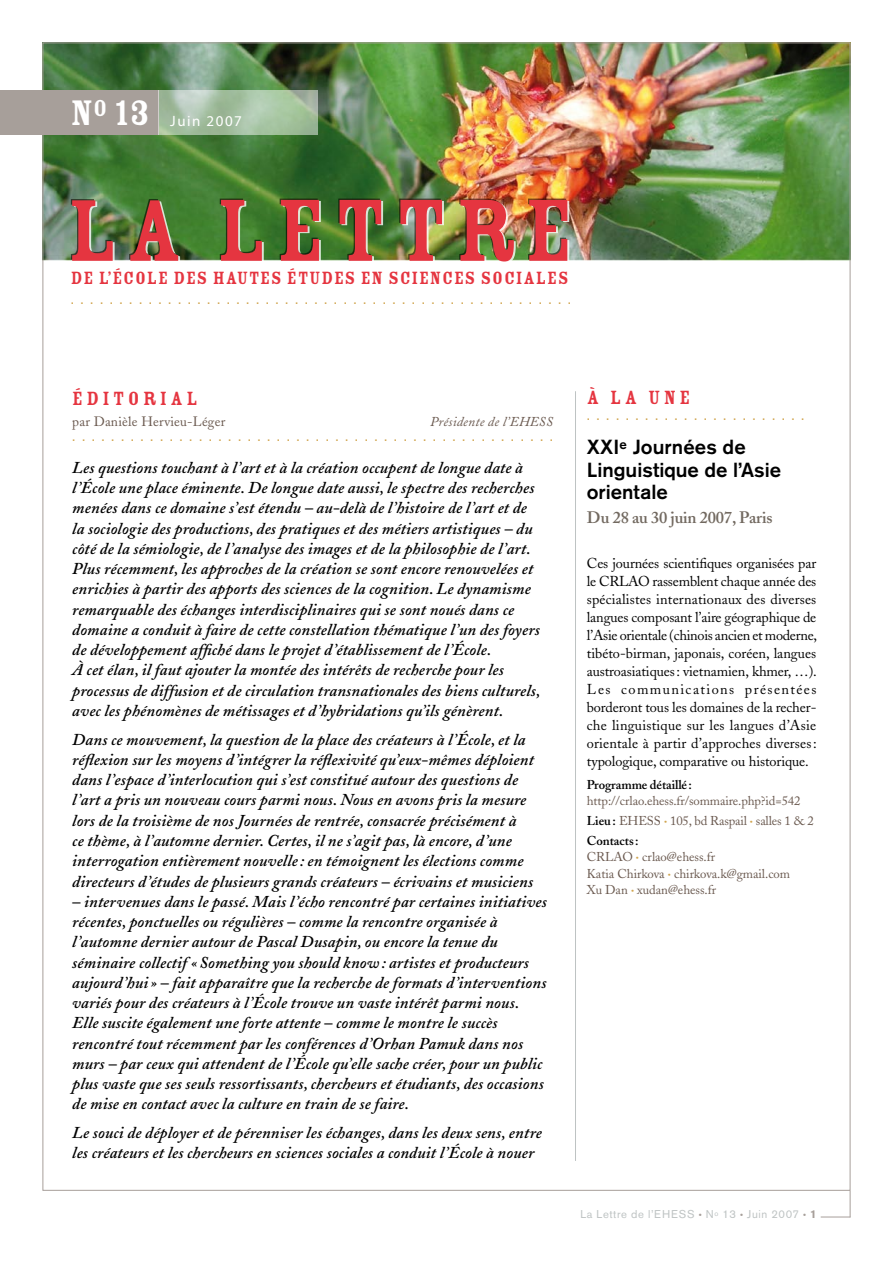
<style>
.page{position:relative;width:893px;height:1263px;background:#fff}
.page>*{position:absolute;margin:0;border:0;box-sizing:border-box;transform-origin:0 0}
.t1{font:96.75px "Rosewood Std Fill";letter-spacing:.075em;color:#e53540}
.t2{font:39px "Rosewood Std Fill";color:#fff}
.t3{font:21px "Rosewood Std Fill";letter-spacing:.16em;color:#e53540}
.t4{font:500 20.25px/22.5px "Akzidenz Grotesk BE";color:#000}
.t5{font:19.5px "Rosewood Std Fill";letter-spacing:.04em;color:#e53540}
.t6{font:italic 600 16.5px/20.2px "Adobe Caslon";letter-spacing:.01em;color:#000}
.t7{font:600 16.5px "Adobe Caslon";letter-spacing:-.01em;color:#726960}
.t8{font:15px "Myriad Pro";letter-spacing:.1em;color:#fff}
.t9{font:14.25px/18px "Adobe Caslon";letter-spacing:-.005em;color:#000;text-align:justify}
.t10{font:14.25px "Akzidenz Grotesk BE";color:#d1a54f}
.t11{font:13.5px "Adobe Caslon";letter-spacing:.015em;color:#69584e}
.t12{font:italic 13.5px "Adobe Caslon";letter-spacing:.015em;color:#69584e}
.t13{font:12.75px/19.6px "Adobe Caslon";letter-spacing:-.005em;color:#69584e}
.t14{font:600 12.75px "Adobe Caslon";letter-spacing:-.01em;color:#000}
.t15{font:11.25px "Akzidenz Grotesk BE";letter-spacing:.05em;color:#bec3c3}
.s1{font-size:96px}
.s2{font-weight:600;color:#000}
.s3{font-size:9px;color:#d1a54f}
.s4{font-size:9px;color:#a79f9a}
</style>
<div class="page">
<img style="left:45px;top:45px;width:803px;height:216px">
<svg style="left:821px;top:1191px;width:30px;height:26px"></svg>
<div style="left:0;top:90px;width:159px;height:45px;background:#a79f9a"></div>
<svg style="left:159px;top:90px;width:159px;height:45px;background:#a7c1a4"></svg>
<hr style="left:575px;top:391px;width:1px;height:770px;background:#bec3c3">
<h2 class="t2" style="left:71px;top:92px;width:81px">N<sup>O</sup> 13</h2>
<p class="t8" style="left:170px;top:112px;width:73px">Juin 2007</p>
<h1 class="t1" style="left:67px;top:178px;width:508px"><span class="s1">LA</span> LETTRE</h1>
<p class="t5" style="left:71px;top:267px;width:499px">DE L’ÉCOLE DES HAUTES ÉTUDES EN SCIENCES SOCIALES</p>
<p class="t10" style="left:71px;top:290px;width:502px">....................................................</p>
<p class="t3" style="left:72px;top:387px;width:127px">ÉDITORIAL</p>
<p class="t11" style="left:72px;top:413px;width:154px">par Danièle Hervieu-Léger</p>
<p class="t12" style="left:430px;top:414px;width:124px">Présidente de l’EHESS</p>
<p class="t10" style="left:72px;top:427px;width:482px">..................................................</p>
<p class="t6" style="left:72px;top:458px;width:469px">Les questions touchant à l’art et à la création occupent de longue date à l’École une place éminente. De longue date aussi, le spectre des recherches menées dans ce domaine s’est étendu – au-delà de l’histoire de l’art et de la sociologie des productions, des pratiques et des métiers artistiques – du côté de la sémiologie, de l’analyse des images et de la philosophie de l’art.<br>Plus récemment, les approches de la création se sont encore renouvelées et enrichies à partir des apports des sciences de la cognition. Le dynamisme remarquable des échanges interdisciplinaires qui se sont noués dans ce domaine a conduit à faire de cette constellation thématique l’un des foyers de développement affiché dans le projet d’établissement de l’École.<br>À cet élan, il faut ajouter la montée des intérêts de recherche pour les processus de diffusion et de circulation transnationales des biens culturels, avec les phénomènes de métissages et d’hybridations qu’ils génèrent.</p>
<p class="t6" style="left:72px;top:730px;width:463px">Dans ce mouvement, la question de la place des créateurs à l’École, et la réflexion sur les moyens d’intégrer la réflexivité qu’eux-mêmes déploient dans l’espace d’interlocution qui s’est constitué autour des questions de l’art a pris un nouveau cours parmi nous. Nous en avons pris la mesure lors de la troisième de nos Journées de rentrée, consacrée précisément à<br>ce thème, à l’automne dernier. Certes, il ne s’agit pas, là encore, d’une interrogation entièrement nouvelle: en témoignent les élections comme directeurs d’études de plusieurs grands créateurs – écrivains et musiciens</p>
<p class="t6" style="left:72px;top:892px;width:476px">– intervenues dans le passé. Mais l’écho rencontré par certaines initiatives récentes, ponctuelles ou régulières – comme la rencontre organisée à l’automne dernier autour de Pascal Dusapin, ou encore la tenue du séminaire collectif « Something you should know: artistes et producteurs aujourd’hui» – fait apparaître que la recherche de formats d’interventions variés pour des créateurs à l’École trouve un vaste intérêt parmi nous.<br>Elle suscite également une forte attente – comme le montre le succès rencontré tout récemment par les conférences d’Orhan Pamuk dans nos murs – par ceux qui attendent de l’École qu’elle sache créer, pour un public plus vaste que ses seuls ressortissants, chercheurs et étudiants, des occasions de mise en contact avec la culture en train de se faire.</p>
<p class="t6" style="left:72px;top:1123px;width:471px">Le souci de déployer et de pérenniser les échanges, dans les deux sens, entre les créateurs et les chercheurs en sciences sociales a conduit l’École à nouer</p>
<p class="t3" style="left:587px;top:386px;width:105px">À LA UNE</p>
<p class="t10" style="left:587px;top:406px;width:219px">.......................</p>
<p class="t4" style="left:587px;top:436px;width:196px">XXI<sup>e</sup> Journées de<br>Linguistique de l’Asie orientale</p>
<p class="t7" style="left:587px;top:507px;width:187px">Du 28 au 30 juin 2007, Paris</p>
<p class="t9" style="left:587px;top:554px;width:232px">Ces journées scientifiques organisées par le CRLAO rassemblent chaque année des spécialistes internationaux des diverses langues composant l’aire géographique de l’Asie orientale (chinois ancien et moderne, tibéto-birman, japonais, coréen, langues austroasiatiques: vietnamien, khmer, …).<br>Les communications présentées borderont tous les domaines de la recher&shy;che linguistique sur les langues d’Asie orientale à partir d’approches diverses: typologique, comparative ou historique.</p>
<p class="t14" style="left:587px;top:777px;width:107px">Programme détaillé :</p>
<p class="t13" style="left:587px;top:791px;width:228px">http://crlao.ehess.fr/sommaire.php?id=542<br><span class="s2">Lieu:</span> EHESS <span class="s3">•</span> 105, bd Raspail <span class="s3">•</span> salles 1 &amp; 2<br><span class="s2">Contacts:</span></p>
<p class="t13" style="left:587px;top:849px;width:205px;line-height:16.5px">CRLAO <span class="s3">•</span> crlao@ehess.fr<br>Katia Chirkova <span class="s3">•</span> chirkova.k@gmail.com<br>Xu Dan <span class="s3">•</span> xudan@ehess.fr</p>
<p class="t15" style="left:580px;top:1208px;width:227px">La Lettre de l’EHESS <span class="s4">•</span> N<sup>o</sup> 13 <span class="s4">•</span> Juin 2007 <span class="s4">•</span></p>
</div>
